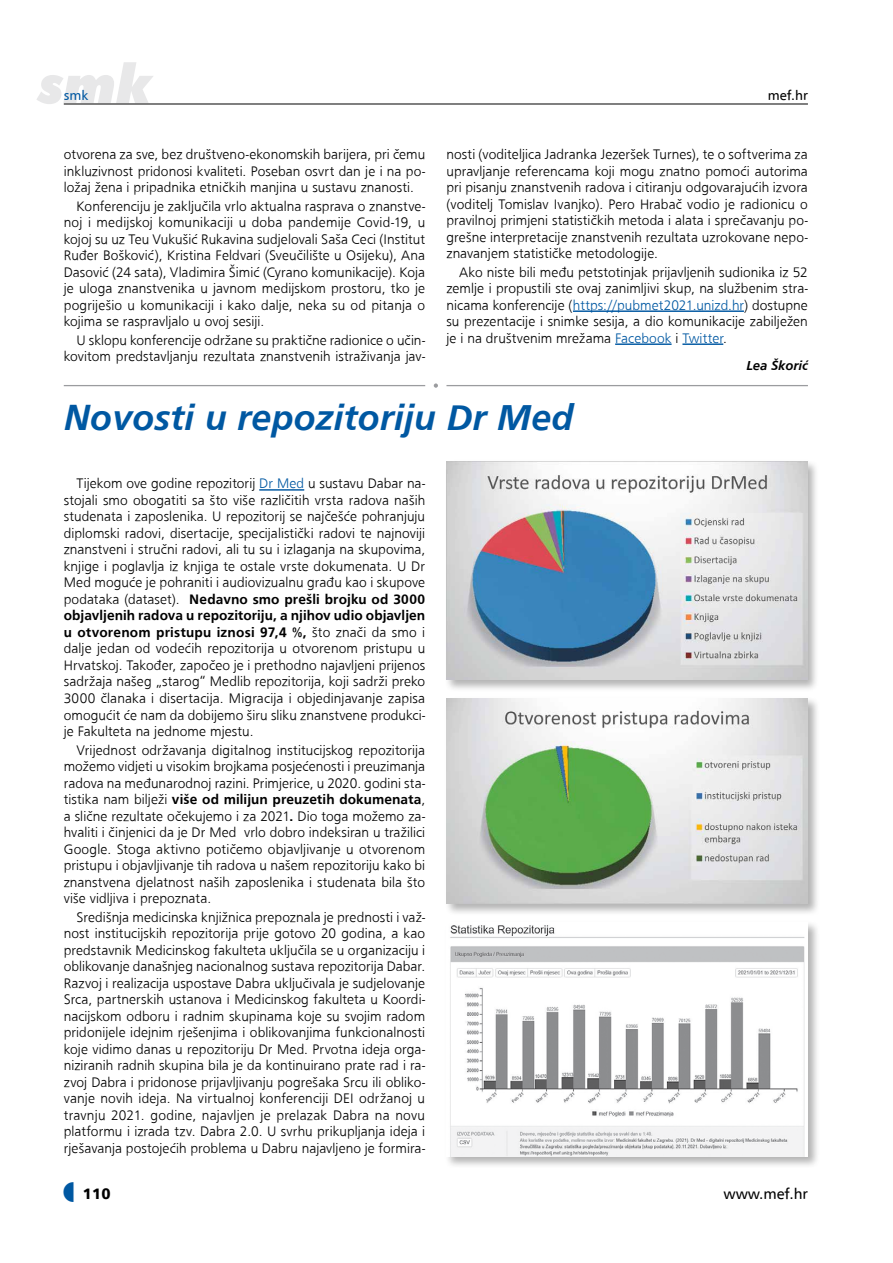
<style>
.page{position:relative;width:893px;height:1263px;background:#fff}
.page>*{position:absolute;margin:0;border:0;box-sizing:border-box;transform-origin:0 0}
.t1{font:italic 900 54px "Futura BT";color:#e8e8e9}
.t2{font:500 37.5px "Frugal Sans Bold Italic DTC";color:#0058a2}
.t3{font:15px "A Frutiger";color:#000}
.t4{font:900 15px "A Frutiger";color:#000}
.t5{font:500 14.25px/16.5px "Frugal Sans Light DTC";letter-spacing:.005em;color:#000;text-align:justify}
.t6{font:500 14.25px/16.5px "Frugal Sans Bold DTC";letter-spacing:.005em;color:#000;text-align:justify}
.t7{font:500 13.5px "Frugal Sans Bold Italic DTC";color:#000}
.t8{font:13.5px "A Frutiger";color:#000}
.t9{font:13.5px "A Frutiger";color:#0058a2}
.s1{color:#0058a2}
.s2{font-family:"Frugal Sans Light DTC"}
.s3{font-family:"Frugal Sans Bold DTC"}
</style>
<div class="page">
<hr style="left:64px;top:104px;width:744px;height:1px;background:#000">
<hr style="left:573px;top:310px;width:171px;height:2px;background:#0058a2">
<hr style="left:615px;top:343px;width:57px;height:2px;background:#0058a2">
<hr style="left:682px;top:343px;width:41px;height:2px;background:#0058a2">
<svg style="left:434px;top:383px;width:4px;height:5px"></svg>
<hr style="left:64px;top:385px;width:361px;height:1px;background:#9b9c9f">
<hr style="left:446px;top:385px;width:362px;height:1px;background:#9b9c9f">
<div style="left:445px;top:460px;width:374px;height:232px;background:#000;opacity:.3"></div>
<img style="left:446px;top:462px;width:361px;height:218px">
<div style="left:445px;top:696px;width:375px;height:220px;background:#000;opacity:.3"></div>
<img style="left:446px;top:698px;width:362px;height:206px">
<div style="left:445px;top:920px;width:375px;height:249px;background:#000;opacity:.3"></div>
<img style="left:446px;top:922px;width:362px;height:235px">
<hr style="left:259px;top:489px;width:45px;height:2px;background:#0058a2">
<h1 class="t1" style="left:38px;top:51px;width:115px">smk</h1>
<p class="t9" style="left:64px;top:87px;width:26px">smk</p>
<p class="t8" style="left:768px;top:87px;width:42px">mef.hr</p>
<p class="t5" style="left:446px;top:146px;width:363px">nosti (voditeljica Jadranka Jezeršek Turnes), te o softverima za upravljanje referencama koji mogu znatno pomoći autorima pri pisanju znanstvenih radova i citiranju odgovarajućih izvora (voditelj Tomislav Ivanjko). Pero Hrabač vodio je radionicu o pravilnoj primjeni statističkih metoda i alata i sprečavanju po&shy;grešne interpretacije znanstvenih rezultata uzrokovane nepo&shy;znavanjem statističke metodologije.</p>
<p class="t5" style="left:446px;top:264px;width:363px;text-indent:13px">Ako niste bili među petstotinjak prijavljenih sudionika iz 52 zemlje i propustili ste ovaj zanimljivi skup, na službenim stra&shy;nicama konferencije (<span class="s1">https://pubmet2021.unizd.hr</span>) dostupne su prezentacije i snimke sesija, a dio komunikacije zabilježen je i na društvenim mrežama <span class="s1">Facebook</span> i <span class="s1">Twitter</span>.</p>
<p class="t7" style="left:746px;top:358px;width:63px">Lea Škorić</p>
<h2 class="t2" style="left:64px;top:396px;width:511px">Novosti u repozitoriju Dr Med</h2>
<p class="t5" style="left:64px;top:475px;width:363px;text-indent:13px">Tijekom ove godine repozitorij <span class="s1">Dr Med</span> u sustavu Dabar na&shy;stojali smo obogatiti sa što više različitih vrsta radova naših studenata i zaposlenika. U repozitorij se najčešće pohranjuju diplomski radovi, disertacije, specijalistički radovi te najnoviji znanstveni i stručni radovi, ali tu su i izlaganja na skupovima, knjige i poglavlja iz knjiga te ostale vrste dokumenata. U Dr Med moguće je pohraniti i audiovizualnu građu kao i skupove</p>
<p class="t6" style="left:64px;top:591px;width:363px"><span class="s2">podataka (dataset).</span> Nedavno smo prešli brojku od 3000 objavljenih radova u repozitoriju, a njihov udio objavljen u otvorenom pristupu iznosi 97,4 %, <span class="s2">što znači da smo i</span></p>
<p class="t5" style="left:64px;top:640px;width:363px">dalje jedan od vodećih repozitorija u otvorenom pristupu u Hrvatskoj. Također, započeo je i prethodno najavljeni prijenos sadržaja našeg „starog“ Medlib repozitorija, koji sadrži preko 3000 članaka i disertacija. Migracija i objedinjavanje zapisa omogućit će nam da dobijemo širu sliku znanstvene produkci&shy;je Fakulteta na jednome mjestu.</p>
<p class="t5" style="left:64px;top:741px;width:363px;text-indent:13px">Vrijednost održavanja digitalnog institucijskog repozitorija možemo vidjeti u visokim brojkama posjećenosti i preuzimanja radova na međunarodnoj razini. Primjerice, u 2020. godini sta-</p>
<p class="t6" style="left:64px;top:791px;width:363px"><span class="s2">tistika nam bilježi</span> više od milijun preuzetih dokumenata<span class="s2">,</span></p>
<p class="t5" style="left:64px;top:807px;width:363px">a slične rezultate očekujemo i za 2021<span class="s3">.</span> Dio toga možemo za&shy;hvaliti i činjenici da je Dr Med vrlo dobro indeksiran u tražilici Google. Stoga aktivno potičemo objavljivanje u otvorenom pristupu i objavljivanje tih radova u našem repozitoriju kako bi znanstvena djelatnost naših zaposlenika i studenata bila što više vidljiva i prepoznata.</p>
<p class="t5" style="left:64px;top:909px;width:363px;text-indent:13px">Središnja medicinska knjižnica prepoznala je prednosti i važ&shy;nost institucijskih repozitorija prije gotovo 20 godina, a kao predstavnik Medicinskog fakulteta uključila se u organizaciju i oblikovanje današnjeg nacionalnog sustava repozitorija Dabar.<br>Razvoj i realizacija uspostave Dabra uključivala je sudjelovanje Srca, partnerskih ustanova i Medicinskog fakulteta u Koordi&shy;nacijskom odboru i radnim skupinama koje su svojim radom pridonijele idejnim rješenjima i oblikovanjima funkcionalnosti koje vidimo danas u repozitoriju Dr Med. Prvotna ideja orga&shy;niziranih radnih skupina bila je da kontinuirano prate rad i ra&shy;zvoj Dabra i pridonose prijavljivanju pogrešaka Srcu ili obliko&shy;vanje novih ideja. Na virtualnoj konferenciji DEI održanoj u travnju 2021. godine, najavljen je prelazak Dabra na novu platformu i izrada tzv. Dabra 2.0. U svrhu prikupljanja ideja i rješavanja postojećih problema u Dabru najavljeno je formira-</p>
<p class="t5" style="left:64px;top:146px;width:363px">otvorena za sve, bez društveno-ekonomskih barijera, pri čemu inkluzivnost pridonosi kvaliteti. Poseban osvrt dan je i na po&shy;ložaj žena i pripadnika etničkih manjina u sustavu znanosti.</p>
<p class="t5" style="left:64px;top:198px;width:363px;text-indent:13px">Konferenciju je zaključila vrlo aktualna rasprava o znanstve&shy;noj i medijskoj komunikaciji u doba pandemije Covid-19, u kojoj su uz Teu Vukušić Rukavina sudjelovali Saša Ceci (Institut Ruđer Bošković), Kristina Feldvari (Sveučilište u Osijeku), Ana Dasović (24 sata), Vladimira Šimić (Cyrano komunikacije). Koja je uloga znanstvenika u javnom medijskom prostoru, tko je pogriješio u komunikaciji i kako dalje, neka su od pitanja o kojima se raspravljalo u ovoj sesiji.</p>
<p class="t5" style="left:64px;top:332px;width:363px;text-align:right">U sklopu konferencije održane su praktične radionice o učin&shy;kovitom predstavljanju rezultata znanstvenih istraživanja jav-</p>
<p class="t4" style="left:83px;top:1184px;width:29px">110</p>
<p class="t3" style="left:724px;top:1185px;width:86px">www.mef.hr</p>
</div>
